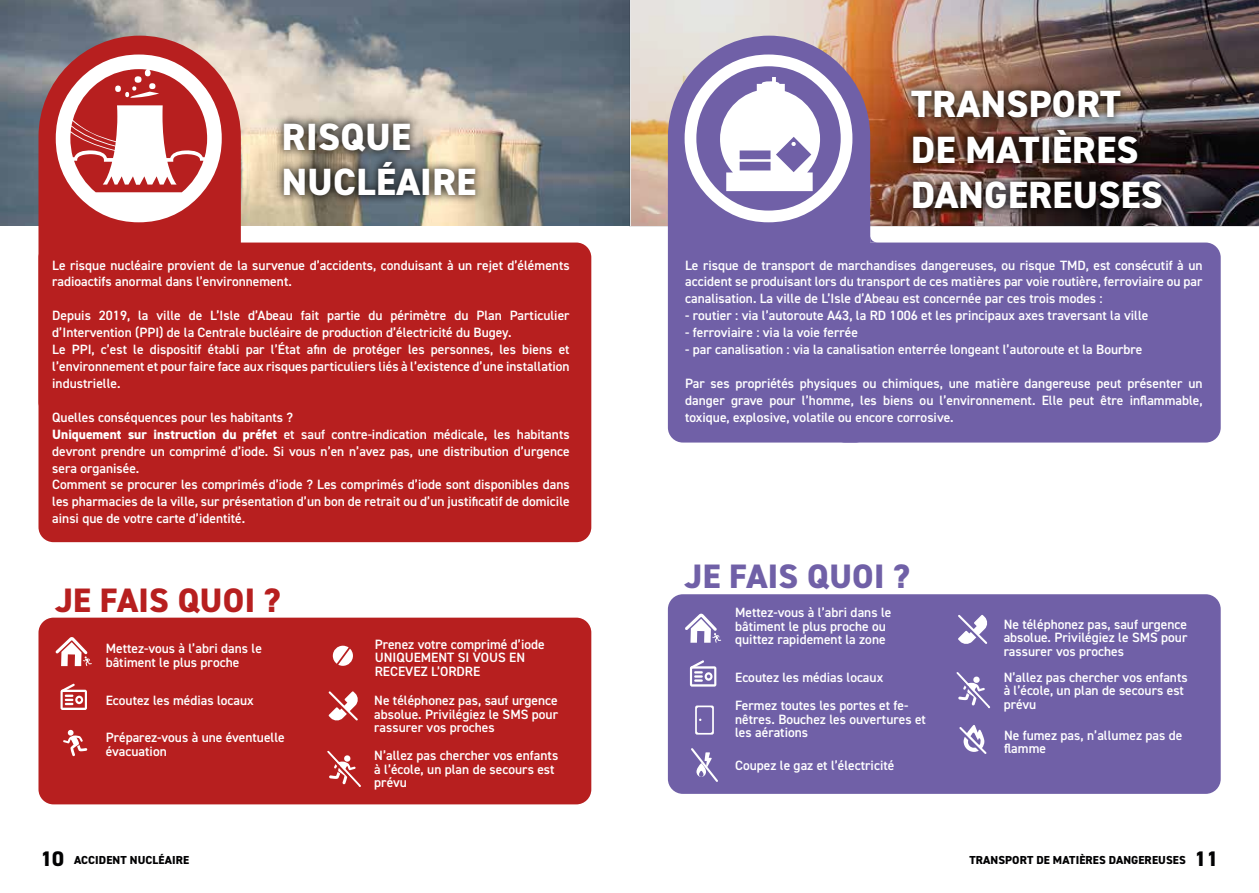
<style>
.page{position:relative;width:1259px;height:893px;background:#fff}
.page>*{position:absolute;margin:0;border:0;box-sizing:border-box;transform-origin:0 0}
.t1{font:800 38.1px/45.6px "DIN2014";letter-spacing:.01em;color:#fff}
.t2{font:800 34.05px "DIN2014";letter-spacing:.01em;color:#b71f1f}
.t3{font:800 34.05px "DIN2014";letter-spacing:.01em;color:#7060a7}
.t4{font:600 13.5px/13.5px "DIN2014";color:#fff}
.t5{font:800 11.7px "DIN2014";letter-spacing:.01em;color:#020203}
.s1{font-weight:800}
.s2{font-size:21.15px}
</style>
<div class="page">
<img style="left:1px;top:0;width:628px;height:225px">
<div style="left:274px;top:114px;width:210px;height:91px;background:#000;opacity:.75"></div>
<div style="left:38px;top:243px;width:553px;height:299px;background:#b71f1f;border-radius:15px"></div>
<svg style="left:38px;top:36px;width:203px;height:381px"></svg>
<img style="left:629px;top:0;width:630px;height:226px">
<div style="left:902px;top:81px;width:269px;height:137px;background:#000;opacity:.75"></div>
<div style="left:830px;top:243px;width:390px;height:200px;background:#7060a7;border-radius:15px"></div>
<svg style="left:668px;top:36px;width:202px;height:407px;background:#7866a6"></svg>
<svg style="left:869px;top:234px;width:9px;height:9px"></svg>
<div style="left:38px;top:618px;width:553px;height:186px;background:#b71f1f;border-radius:15px"></div>
<svg style="left:61px;top:684px;width:26px;height:26px"></svg>
<svg style="left:55px;top:637px;width:37px;height:29px"></svg>
<svg style="left:56px;top:55px;width:166px;height:167px"></svg>
<div style="left:668px;top:594px;width:552px;height:200px;background:#7060a7;border-radius:15px"></div>
<svg style="left:690px;top:660px;width:26px;height:27px"></svg>
<svg style="left:685px;top:613px;width:36px;height:30px"></svg>
<svg style="left:958px;top:615px;width:30px;height:29px"></svg>
<svg style="left:959px;top:725px;width:27px;height:29px"></svg>
<svg style="left:691px;top:748px;width:27px;height:34px"></svg>
<svg style="left:684px;top:55px;width:168px;height:167px"></svg>
<svg style="left:333px;top:646px;width:20px;height:20px"></svg>
<svg style="left:63px;top:729px;width:24px;height:27px"></svg>
<svg style="left:328px;top:691px;width:30px;height:30px"></svg>
<svg style="left:327px;top:750px;width:34px;height:37px"></svg>
<svg style="left:956px;top:672px;width:34px;height:37px"></svg>
<svg style="left:695px;top:705px;width:19px;height:30px"></svg>
<h1 class="t1" style="left:282px;top:114px;width:196px">RISQUE<br>NUCLÉAIRE</h1>
<p class="t4" style="left:52px;top:256px;width:519px;line-height:17px">Le risque nucléaire provient de la survenue d’accidents, conduisant à un rejet d’éléments radioactifs anormal dans l’environnement.</p>
<p class="t4" style="left:52px;top:307px;width:519px;line-height:17px">Depuis 2019, la ville de L’Isle d’Abeau fait partie du périmètre du Plan Particulier d’Intervention (PPI) de la Centrale bucléaire de production d’électricité du Bugey.<br>Le PPI, c’est le dispositif établi par l’État afin de protéger les personnes, les biens et l’environnement et pour faire face aux risques particuliers liés à l’existence d’une installation industrielle.</p>
<p class="t4" style="left:52px;top:408px;width:519px;line-height:17px">Quelles conséquences pour les habitants ?<br><span class="s1">Uniquement sur instruction du préfet</span> et sauf contre-indication médicale, les habitants devront prendre un comprimé d’iode. Si vous n’en n’avez pas, une distribution d’urgence sera organisée.<br>Comment se procurer les comprimés d’iode ? Les comprimés d’iode sont disponibles dans les pharmacies de la ville, sur présentation d’un bon de retrait ou d’un justificatif de domicile ainsi que de votre carte d’identité.</p>
<h2 class="t2" style="left:55px;top:577px;width:226px">JE FAIS QUOI ?</h2>
<p class="t4" style="left:106px;top:641px;width:158px">Mettez-vous à l’abri dans le bâtiment le plus proche</p>
<p class="t4" style="left:375px;top:637px;width:171px">Prenez votre comprimé d’iode<br>UNIQUEMENT SI VOUS EN<br>RECEVEZ L’ORDRE</p>
<p class="t4" style="left:106px;top:693px;width:149px">Ecoutez les médias locaux</p>
<p class="t4" style="left:106px;top:730px;width:181px">Préparez-vous à une éventuelle évacuation</p>
<p class="t4" style="left:374px;top:693px;width:185px;text-align:justify">Ne téléphonez pas, sauf urgence absolue. Privilégiez le SMS pour rassurer vos proches</p>
<p class="t4" style="left:374px;top:748px;width:185px">N’allez pas chercher vos enfants à l’école, un plan de secours est prévu</p>
<h1 class="t1" style="left:911px;top:81px;width:253px">TRANSPORT<br>DE MATIÈRES<br>DANGEREUSES</h1>
<p class="t4" style="left:685px;top:256px;width:519px;line-height:17px;text-align:justify">Le risque de transport de marchandises dangereuses, ou risque TMD, est consécutif à un accident se produisant lors du transport de ces matières par voie routière, ferroviaire ou par canalisation. La ville de L’Isle d’Abeau est concernée par ces trois modes :</p>
<p class="t4" style="left:685px;top:309px;width:465px">- routier : via l’autoroute A43, la RD 1006 et les principaux axes traversant la ville</p>
<p class="t4" style="left:685px;top:325px;width:174px">- ferroviaire : via la voie ferrée</p>
<p class="t4" style="left:685px;top:342px;width:459px">- par canalisation : via la canalisation enterrée longeant l’autoroute et la Bourbre</p>
<p class="t4" style="left:685px;top:374px;width:519px;line-height:17px;text-align:justify">Par ses propriétés physiques ou chimiques, une matière dangereuse peut présenter un danger grave pour l’homme, les biens ou l’environnement. Elle peut être inflammable, toxique, explosive, volatile ou encore corrosive.</p>
<h2 class="t3" style="left:685px;top:554px;width:226px">JE FAIS QUOI ?</h2>
<p class="t4" style="left:735px;top:605px;width:158px">Mettez-vous à l’abri dans le bâtiment le plus proche ou quittez rapidement la zone</p>
<p class="t4" style="left:735px;top:662px;width:175px;line-height:28.8px">Ecoutez les médias locaux<br>Fermez toutes les portes et fe-</p>
<p class="t4" style="left:735px;top:712px;width:192px">nêtres. Bouchez les ouvertures et les aérations</p>
<p class="t4" style="left:735px;top:758px;width:161px">Coupez le gaz et l’électricité</p>
<p class="t4" style="left:1003px;top:617px;width:185px;text-align:justify">Ne téléphonez pas, sauf urgence absolue. Privilégiez le SMS pour rassurer vos proches</p>
<p class="t4" style="left:1003px;top:670px;width:185px">N’allez pas chercher vos enfants à l’école, un plan de secours est prévu</p>
<p class="t4" style="left:1004px;top:728px;width:180px">Ne fumez pas, n’allumez pas de flamme</p>
<p class="t5" style="left:40px;top:852px;width:150px"><span class="s2">10</span> ACCIDENT NUCLÉAIRE</p>
<p class="t5" style="left:969px;top:852px;width:250px">TRANSPORT DE MATIÈRES DANGEREUSES <span class="s2">11</span></p>
</div>
